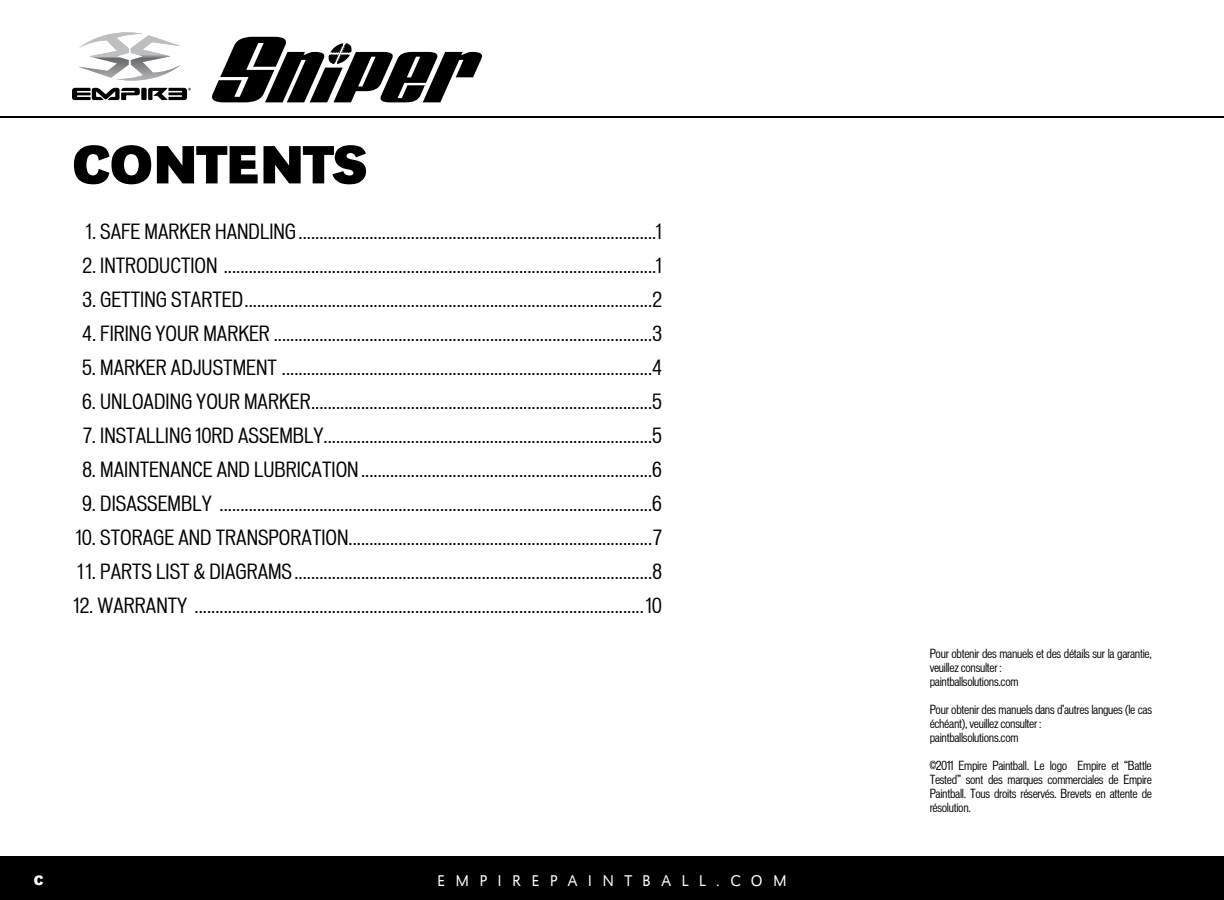
<style>
.page{position:relative;width:1224px;height:900px;background:#fff}
.page>*{position:absolute;margin:0;border:0;box-sizing:border-box;transform-origin:0 0}
.t1{font:700 56px "URW Grotesk T";color:#000}
.t2{font:condensed 20px "Vonnes";color:#000}
.t3{font:16px "URW Grotesk SCT Ligh";letter-spacing:.65em;color:#fff}
.t4{font:700 14px "URW Grotesk T";color:#fff}
.t5{font:condensed 12px/14px "Vonnes";letter-spacing:-.025em;color:#000}
</style>
<div class="page">
<div style="left:0;top:856px;width:1224px;height:44px;background:#000"></div>
<svg style="left:72px;top:32px;width:119px;height:68px"></svg>
<svg style="left:212px;top:37px;width:270px;height:65px"></svg>
<hr style="left:0;top:116px;width:1224px;height:2px;background:#000">
<h1 class="t1" style="left:72px;top:132px;width:298px">CONTENTS</h1>
<p class="t2" style="left:86px;top:220px;width:577px">1. SAFE MARKER HANDLING......................................................................................1</p>
<p class="t2" style="left:82px;top:254px;width:581px">2. INTRODUCTION ........................................................................................................1</p>
<p class="t2" style="left:82px;top:288px;width:581px">3. GETTING STARTED..................................................................................................2</p>
<p class="t2" style="left:82px;top:322px;width:581px">4. FIRING YOUR MARKER ...........................................................................................3</p>
<p class="t2" style="left:82px;top:356px;width:581px">5. MARKER ADJUSTMENT .........................................................................................4</p>
<p class="t2" style="left:82px;top:390px;width:581px">6. UNLOADING YOUR MARKER..................................................................................5</p>
<p class="t2" style="left:84px;top:424px;width:580px">7. INSTALLING 10RD ASSEMBLY...............................................................................5</p>
<p class="t2" style="left:82px;top:458px;width:581px">8. MAINTENANCE AND LUBRICATION......................................................................6</p>
<p class="t2" style="left:82px;top:492px;width:581px">9. DISASSEMBLY ........................................................................................................6</p>
<p class="t2" style="left:76px;top:526px;width:587px">10. STORAGE AND TRANSPORATION.........................................................................7</p>
<p class="t2" style="left:78px;top:560px;width:586px">11. PARTS LIST &amp; DIAGRAMS......................................................................................8</p>
<p class="t2" style="left:74px;top:594px;width:590px">12. WARRANTY ............................................................................................................10</p>
<p class="t4" style="left:34px;top:872px;width:11px">C</p>
<p class="t3" style="left:437px;top:872px;width:351px">EMPIREPAINTBALL.COM</p>
<p class="t5" style="left:930px;top:646px;width:224px">Pour obtenir des manuels et des détails sur la garantie, veuillez consulter :<br>paintballsolutions.com</p>
<p class="t5" style="left:930px;top:702px;width:224px">Pour obtenir des manuels dans d’autres langues (le cas échéant), veuillez consulter :<br>paintballsolutions.com</p>
<p class="t5" style="left:930px;top:758px;width:224px;text-align:justify">©2011 Empire Paintball. Le logo Empire et “Battle Tested” sont des marques commerciales de Empire Paintball. Tous droits réservés. Brevets en attente de résolution.</p>
</div>
